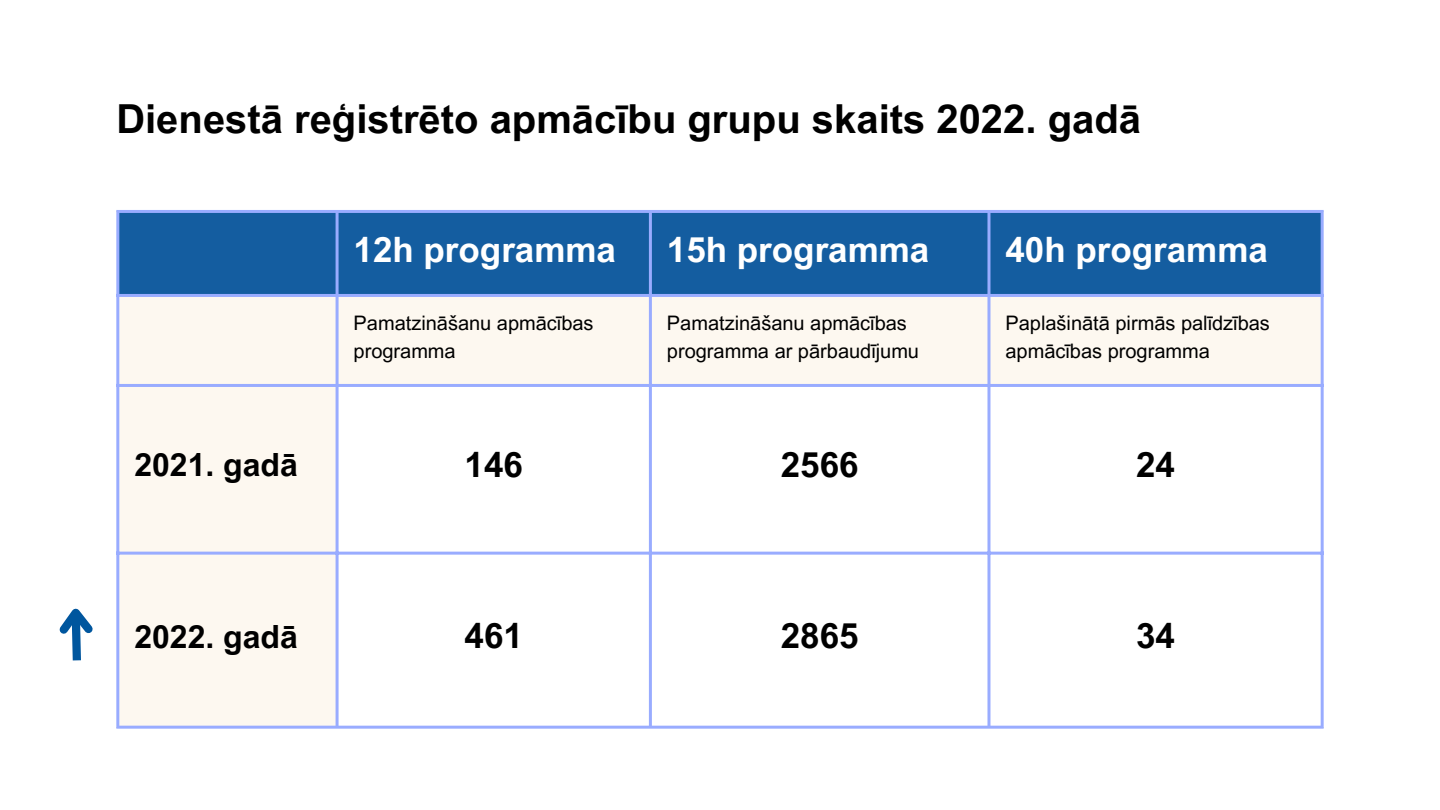
<style>
.page{position:relative;width:1440px;height:810px;background:#fff}
.page>*{position:absolute;margin:0;border:0;box-sizing:border-box;transform-origin:0 0}
.t1{font:700 40px "Arial MT Pro";color:#000}
.t2{font:700 35px "Arial MT Pro";color:#fff}
.t3{font:700 35px "Arial MT Pro";color:#000}
.t4{font:700 32px "Arial MT Pro";color:#000}
.t5{font:20px/27.8px "Arial MT Pro";color:#000}
</style>
<div class="page">
<div style="left:119px;top:213px;width:1202px;height:81px;background:#145da0"></div>
<div style="left:119px;top:297px;width:1202px;height:429px;background:#fdf8f0"></div>
<svg style="left:339px;top:387px;width:982px;height:339px"></svg>
<hr style="left:116px;top:213px;width:3px;height:513px;background:#99acff">
<hr style="left:336px;top:213px;width:3px;height:513px;background:#99acff">
<hr style="left:649px;top:213px;width:3px;height:513px;background:#99acff">
<hr style="left:987px;top:213px;width:3px;height:513px;background:#99acff">
<hr style="left:1321px;top:213px;width:3px;height:513px;background:#99acff">
<hr style="left:116px;top:210px;width:1208px;height:3px;background:#99acff">
<hr style="left:116px;top:294px;width:1208px;height:3px;background:#99acff">
<hr style="left:116px;top:384px;width:1208px;height:3px;background:#99acff">
<hr style="left:116px;top:552px;width:1208px;height:3px;background:#99acff">
<hr style="left:116px;top:726px;width:1208px;height:3px;background:#99acff">
<svg style="left:59px;top:608px;width:34px;height:53px"></svg>
<p class="t1" style="left:116px;top:104px;width:1026px">Dienestā reģistrēto apmācību grupu skaits 2022. gadā</p>
<p class="t2" style="left:354px;top:236px;width:264px">12h programma</p>
<p class="t2" style="left:667px;top:236px;width:264px">15h programma</p>
<p class="t2" style="left:1005px;top:236px;width:264px">40h programma</p>
<p class="t5" style="left:354px;top:312px;width:242px">Pamatzināšanu apmācības programma</p>
<p class="t5" style="left:667px;top:312px;width:254px">Pamatzināšanu apmācības programma ar pārbaudījumu</p>
<p class="t5" style="left:1005px;top:312px;width:266px">Paplašinātā pirmās palīdzības apmācības programma</p>
<p class="t4" style="left:134px;top:453px;width:165px">2021. gadā</p>
<p class="t3" style="left:465px;top:452px;width:60px">146</p>
<p class="t3" style="left:781px;top:452px;width:79px">2566</p>
<p class="t3" style="left:1136px;top:452px;width:40px">24</p>
<p class="t4" style="left:134px;top:624px;width:165px">2022. gadā</p>
<p class="t3" style="left:465px;top:623px;width:60px">461</p>
<p class="t3" style="left:781px;top:623px;width:79px">2865</p>
<p class="t3" style="left:1136px;top:623px;width:40px">34</p>
</div>
